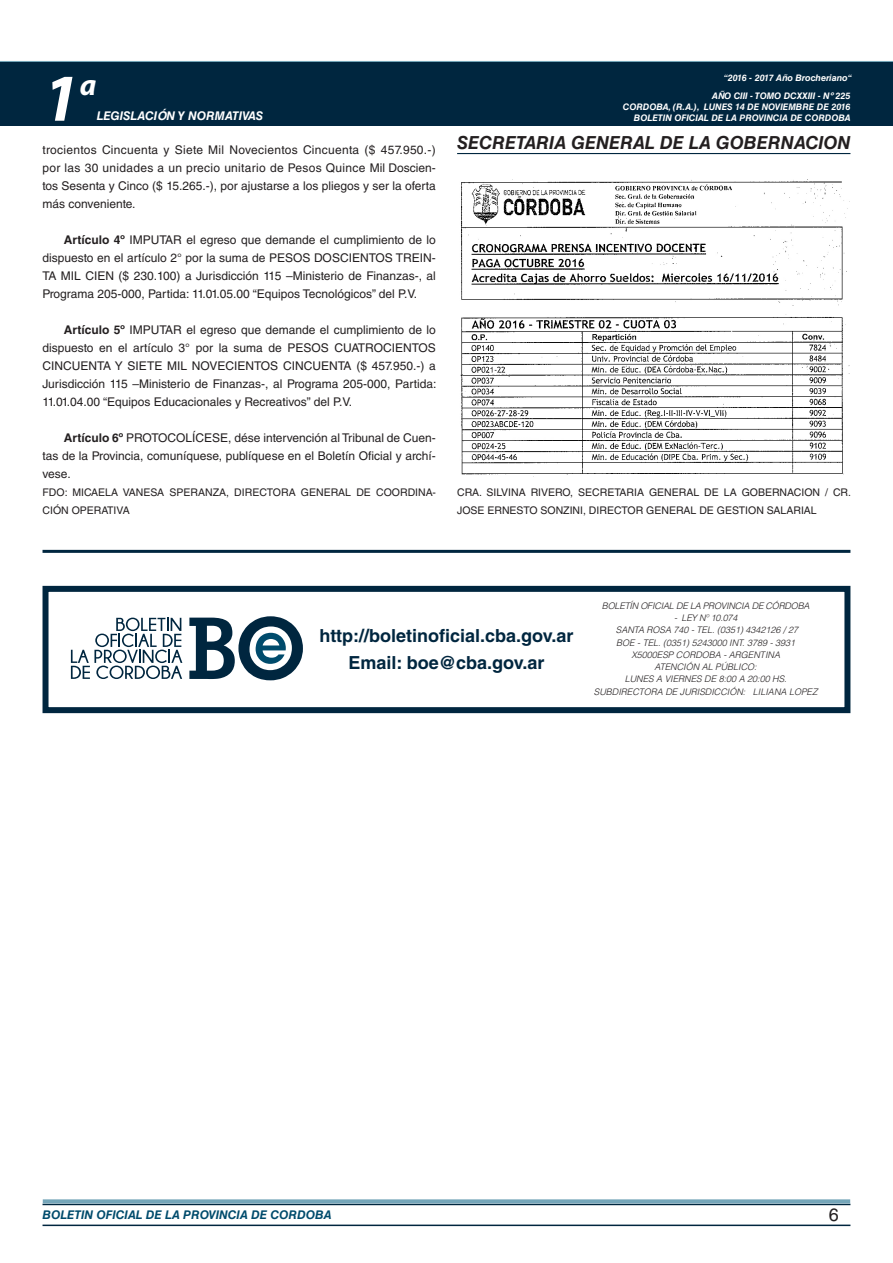
<style>
.page{position:relative;width:893px;height:1263px;background:#fff}
.page>*{position:absolute;margin:0;border:0;box-sizing:border-box;transform-origin:0 0}
.t1{font:italic 700 67.5px "Myriad Pro";color:#fff}
.t2{font:italic 700 30px "Myriad Pro";color:#fff}
.RESUELVE{font:700 18px "Helvetica LT Std";color:#00263f}
.NOMBRE_DE_MINISTERIO{font:italic 700 18px "Helvetica LT Std";color:#231f20}
.t3{font:18px "Helvetica LT Std";color:#231f20}
.TEXTO_BASE{font:12px/18px "Helvetica LT Std";color:#231f20;text-align:justify}
.t4{font:italic 700 12px "Helvetica LT Std";color:#004b6c}
.t5{font:italic 700 12px "Helvetica LT Std";color:#fff}
.FIRMA{font:10.5px/18px "Helvetica LT Std";color:#231f20}
.TEXTO_REMATE_HOJA_FI{font:italic 300 9px "Helvetica LT Std";color:#231f20}
.t6{font:italic 700 9px/10.8px "Helvetica LT Std";color:#fff;text-align:right}
.TEXTO_REMATE_HOJA_FI-2{font:italic 300 9px "Helvetica LT Std";letter-spacing:-.02em;color:#231f20}
.s1{font-weight:700}
</style>
<div class="page">
<div style="left:0;top:61px;width:893px;height:6px;background:#73a5b8"></div>
<div style="left:0;top:62px;width:893px;height:64px;background:#00263f"></div>
<hr style="left:43px;top:1224px;width:807px;height:2px;background:#00263f">
<div style="left:42px;top:1198px;width:809px;height:8px;background:#fff;opacity:.75"></div>
<hr style="left:457px;top:153px;width:393px;height:1px;background:#00263f">
<img style="left:460px;top:180px;width:390px;height:297px">
<div style="left:43px;top:586px;width:807px;height:127px;border:6px solid #00263f"></div>
<svg style="left:189px;top:616px;width:114px;height:64px"></svg>
<svg style="left:71px;top:618px;width:111px;height:61px"></svg>
<hr style="left:43px;top:550px;width:807px;height:3px;background:#00263f">
<h1 class="t1" style="left:43px;top:54px;width:38px">1</h1>
<h2 class="t2" style="left:80px;top:66px;width:18px">a</h2>
<p class="t5" style="left:97px;top:109px;width:168px">LEGISLACIÓN Y NORMATIVAS</p>
<p class="TEXTO_BASE" style="left:43px;top:141px;width:395px">trocientos Cincuenta y Siete Mil Novecientos Cincuenta ($ 457.950.-) por las 30 unidades a un precio unitario de Pesos Quince Mil Doscien&shy;tos Sesenta y Cinco ($ 15.265.-), por ajustarse a los pliegos y ser la oferta más conveniente.</p>
<p class="TEXTO_BASE" style="left:43px;top:231px;width:395px;text-indent:21px"><span class="s1">Artículo 4º</span> IMPUTAR el egreso que demande el cumplimiento de lo dispuesto en el artículo 2° por la suma de PESOS DOSCIENTOS TREIN-TA MIL CIEN ($ 230.100) a Jurisdicción 115 –Ministerio de Finanzas-, al Programa 205-000, Partida: 11.01.05.00 “Equipos Tecnológicos” del P.V.</p>
<p class="TEXTO_BASE" style="left:43px;top:321px;width:395px;text-indent:21px"><span class="s1">Artículo 5º</span> IMPUTAR el egreso que demande el cumplimiento de lo dispuesto en el artículo 3° por la suma de PESOS CUATROCIENTOS CINCUENTA Y SIETE MIL NOVECIENTOS CINCUENTA ($ 457.950.-) a Jurisdicción 115 –Ministerio de Finanzas-, al Programa 205-000, Partida:<br>11.01.04.00 “Equipos Educacionales y Recreativos” del P.V.</p>
<p class="TEXTO_BASE" style="left:43px;top:429px;width:395px;text-indent:21px"><span class="s1">Artículo 6º</span> PROTOCOLÍCESE, dése intervención al Tribunal de Cuen&shy;tas de la Provincia, comuníquese, publíquese en el Boletín Oficial y archí&shy;vese.</p>
<p class="FIRMA" style="left:43px;top:483px;width:395px">FDO: MICAELA VANESA SPERANZA, DIRECTORA GENERAL DE COORDINA-<br>CIÓN OPERATIVA</p>
<p class="t6" style="left:724px;top:72px;width:130px">“2016 - 2017 Año Brocheriano“</p>
<p class="t6" style="left:623px;top:91px;width:229px">AÑO CIII - TOMO DCXXIII - Nº 225<br>CORDOBA, (R.A.), LUNES 14 DE NOVIEMBRE DE 2016<br>BOLETIN OFICIAL DE LA PROVINCIA DE CORDOBA</p>
<p class="NOMBRE_DE_MINISTERIO" style="left:457px;top:131px;width:395px">SECRETARIA GENERAL DE LA GOBERNACION</p>
<p class="FIRMA" style="left:457px;top:483px;width:395px">CRA. SILVINA RIVERO, SECRETARIA GENERAL DE LA GOBERNACION / CR.<br>JOSE ERNESTO SONZINI, DIRECTOR GENERAL DE GESTION SALARIAL</p>
<p class="RESUELVE" style="left:320px;top:625px;width:255px">http://boletinoficial.cba.gov.ar</p>
<p class="RESUELVE" style="left:348px;top:652px;width:198px">Email: boe@cba.gov.ar</p>
<p class="TEXTO_REMATE_HOJA_FI-2" style="left:602px;top:600px;width:209px">BOLETÍN OFICIAL DE LA PROVINCIA DE CÓRDOBA</p>
<p class="TEXTO_REMATE_HOJA_FI-2" style="left:674px;top:612px;width:65px">- LEY Nº 10.074</p>
<p class="TEXTO_REMATE_HOJA_FI" style="left:616px;top:624px;width:184px">SANTA ROSA 740 - TEL. (0351) 4342126 / 27</p>
<p class="TEXTO_REMATE_HOJA_FI" style="left:616px;top:637px;width:181px">BOE - TEL. (0351) 5243000 INT. 3789 - 3931</p>
<p class="TEXTO_REMATE_HOJA_FI" style="left:631px;top:649px;width:150px">X5000ESP CORDOBA - ARGENTINA</p>
<p class="TEXTO_REMATE_HOJA_FI" style="left:655px;top:661px;width:104px">ATENCIÓN AL PÚBLICO:</p>
<p class="TEXTO_REMATE_HOJA_FI" style="left:625px;top:674px;width:164px">LUNES A VIERNES DE 8:00 A 20:00 HS.</p>
<p class="TEXTO_REMATE_HOJA_FI" style="left:594px;top:686px;width:225px">SUBDIRECTORA DE JURISDICCIÓN: LILIANA LOPEZ</p>
<p class="t4" style="left:43px;top:1208px;width:290px">BOLETIN OFICIAL DE LA PROVINCIA DE CORDOBA</p>
<h3 class="t3" style="left:829px;top:1204px;width:12px">6</h3>
</div>
